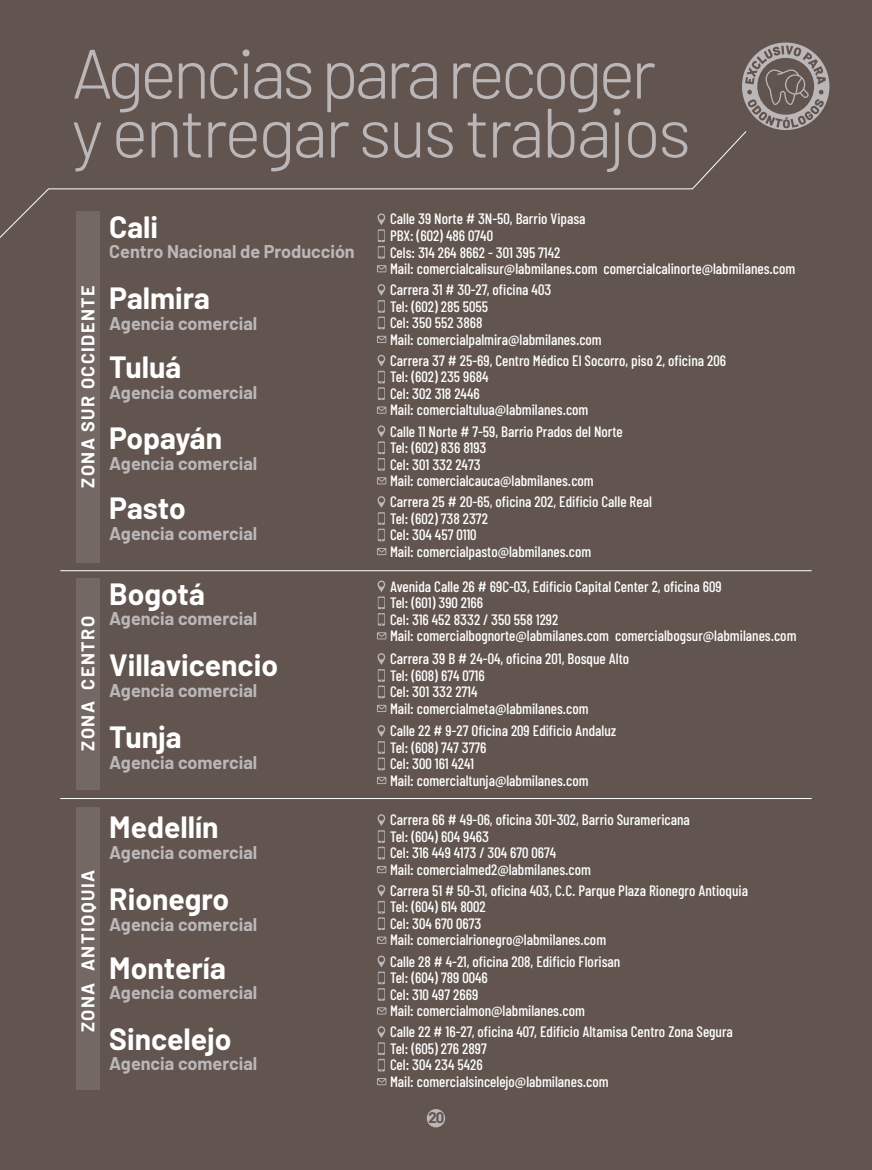
<style>
.page{position:relative;width:872px;height:1170px;background:#fff}
.page>*{position:absolute;margin:0;border:0;box-sizing:border-box;transform-origin:0 0}
.t1{font:300 69.6px/58.9px "Barlow";letter-spacing:-.05em;color:#bbb7b9}
.t2{font:700 30px "Barlow";color:#fff}
.t3{font:700 18px "Barlow";color:#bbb7b9}
.t4{font:700 18px "Barlow";letter-spacing:.08em;color:#fff}
.t5{font:500 15px/16.5px "Barlow Condensed";color:#fff}
.t6{font:700 15px "Barlow";color:#62554f}
</style>
<div class="page">
<div style="left:0;top:0;width:872px;height:1169px;background:#62554f"></div>
<div style="left:427px;top:1108px;width:18px;height:19px;background:#bbb7b9;border-radius:50%"></div>
<svg style="left:742px;top:43px;width:87px;height:87px"></svg>
<div style="left:76px;top:211px;width:24px;height:351px;background:#736863"></div>
<svg style="left:377px;top:265px;width:9px;height:7px"></svg>
<svg style="left:377px;top:336px;width:9px;height:7px"></svg>
<svg style="left:377px;top:284px;width:8px;height:45px"></svg>
<svg style="left:377px;top:406px;width:9px;height:7px"></svg>
<svg style="left:377px;top:355px;width:8px;height:45px"></svg>
<svg style="left:377px;top:477px;width:9px;height:7px"></svg>
<svg style="left:377px;top:425px;width:8px;height:45px"></svg>
<svg style="left:377px;top:548px;width:9px;height:7px"></svg>
<svg style="left:377px;top:496px;width:8px;height:45px"></svg>
<div style="left:76px;top:579px;width:24px;height:210px;background:#736863"></div>
<svg style="left:377px;top:632px;width:9px;height:7px"></svg>
<svg style="left:377px;top:580px;width:8px;height:45px"></svg>
<svg style="left:377px;top:704px;width:9px;height:8px"></svg>
<svg style="left:377px;top:653px;width:8px;height:45px"></svg>
<svg style="left:377px;top:776px;width:9px;height:8px"></svg>
<svg style="left:377px;top:725px;width:8px;height:45px"></svg>
<div style="left:76px;top:806px;width:24px;height:283px;background:#736863"></div>
<svg style="left:377px;top:866px;width:9px;height:7px"></svg>
<svg style="left:377px;top:814px;width:8px;height:45px"></svg>
<svg style="left:377px;top:936px;width:9px;height:7px"></svg>
<svg style="left:377px;top:885px;width:8px;height:44px"></svg>
<svg style="left:377px;top:1007px;width:9px;height:7px"></svg>
<svg style="left:377px;top:955px;width:8px;height:45px"></svg>
<svg style="left:377px;top:1078px;width:9px;height:7px"></svg>
<svg style="left:377px;top:1026px;width:8px;height:45px"></svg>
<svg style="left:0;top:131px;width:747px;height:128px"></svg>
<hr style="left:60px;top:570px;width:751px;height:1px;background:#fff">
<hr style="left:60px;top:798px;width:751px;height:1px;background:#fff">
<h1 class="t1" style="left:72px;top:39px;width:621px">Agencias para recoger y entregar sus trabajos</h1>
<p class="t4" style="left:75px;top:487px;width:204px;rotate:-90deg">ZONA SUR OCCIDENTE</p>
<p class="t4" style="left:75px;top:750px;width:136px;rotate:-90deg">ZONA CENTRO</p>
<p class="t4" style="left:75px;top:1032px;width:163px;rotate:-90deg">ZONA ANTIOQUIA</p>
<h2 class="t2" style="left:109px;top:204px;width:50px">Cali</h2>
<p class="t3" style="left:109px;top:238px;width:247px">Centro Nacional de Producción</p>
<h2 class="t2" style="left:109px;top:276px;width:102px">Palmira</h2>
<p class="t3" style="left:109px;top:310px;width:149px">Agencia comercial</p>
<p class="t5" style="left:390px;top:210px;width:407px">Calle 39 Norte # 3N-50, Barrio Vipasa<br>PBX: (602) 486 0740<br>Cels: 314 264 8662 - 301 395 7142<br>Mail: comercialcalisur@labmilanes.com comercialcalinorte@labmilanes.com</p>
<p class="t5" style="left:390px;top:281px;width:213px">Carrera 31 # 30-27, oficina 403<br>Tel: (602) 285 5055<br>Cel: 350 552 3868<br>Mail: comercialpalmira@labmilanes.com</p>
<h2 class="t2" style="left:109px;top:345px;width:73px">Tuluá</h2>
<p class="t5" style="left:390px;top:352px;width:337px">Carrera 37 # 25-69, Centro Médico El Socorro, piso 2, oficina 206<br>Tel: (602) 235 9684<br>Cel: 302 318 2446<br>Mail: comercialtulua@labmilanes.com</p>
<p class="t3" style="left:109px;top:449px;width:149px">Agencia comercial</p>
<p class="t3" style="left:109px;top:379px;width:149px">Agencia comercial</p>
<h2 class="t2" style="left:109px;top:416px;width:114px">Popayán</h2>
<p class="t5" style="left:390px;top:422px;width:234px">Calle 11 Norte # 7-59, Barrio Prados del Norte<br>Tel: (602) 836 8193<br>Cel: 301 332 2473<br>Mail: comercialcauca@labmilanes.com</p>
<p class="t3" style="left:109px;top:520px;width:149px">Agencia comercial</p>
<h2 class="t2" style="left:109px;top:486px;width:78px">Pasto</h2>
<p class="t5" style="left:390px;top:493px;width:263px">Carrera 25 # 20-65, oficina 202, Edificio Calle Real<br>Tel: (602) 738 2372<br>Cel: 304 457 0110<br>Mail: comercialpasto@labmilanes.com</p>
<h2 class="t2" style="left:109px;top:571px;width:97px">Bogotá</h2>
<p class="t3" style="left:109px;top:605px;width:149px">Agencia comercial</p>
<p class="t5" style="left:390px;top:577px;width:408px">Avenida Calle 26 # 69C-03, Edificio Capital Center 2, oficina 609<br>Tel: (601) 390 2166<br>Cel: 316 452 8332 / 350 558 1292<br>Mail: comercialbognorte@labmilanes.com comercialbogsur@labmilanes.com</p>
<h2 class="t2" style="left:109px;top:643px;width:170px">Villavicencio</h2>
<p class="t5" style="left:390px;top:650px;width:241px">Carrera 39 B # 24-04, oficina 201, Bosque Alto<br>Tel: (608) 674 0716<br>Cel: 301 332 2714<br>Mail: comercialmeta@labmilanes.com</p>
<p class="t3" style="left:109px;top:677px;width:149px">Agencia comercial</p>
<h2 class="t2" style="left:109px;top:715px;width:74px">Tunja</h2>
<p class="t5" style="left:390px;top:722px;width:228px">Calle 22 # 9-27 Oficina 209 Edificio Andaluz<br>Tel: (608) 747 3776<br>Cel: 300 161 4241<br>Mail: comercialtunja@labmilanes.com</p>
<p class="t3" style="left:109px;top:749px;width:149px">Agencia comercial</p>
<h2 class="t2" style="left:109px;top:805px;width:111px">Medellín</h2>
<p class="t3" style="left:109px;top:839px;width:149px">Agencia comercial</p>
<h2 class="t2" style="left:109px;top:876px;width:121px">Rionegro</h2>
<p class="t3" style="left:109px;top:910px;width:149px">Agencia comercial</p>
<p class="t5" style="left:390px;top:811px;width:301px">Carrera 66 # 49-06, oficina 301-302, Barrio Suramericana Tel: (604) 604 9463<br>Cel: 316 449 4173 / 304 670 0674<br>Mail: comercialmed2@labmilanes.com</p>
<p class="t5" style="left:390px;top:881px;width:359px">Carrera 51 # 50-31, oficina 403, C.C. Parque Plaza Rionegro Antioquia Tel: (604) 614 8002<br>Cel: 304 670 0673<br>Mail: comercialrionegro@labmilanes.com</p>
<h2 class="t2" style="left:109px;top:945px;width:118px">Montería</h2>
<p class="t5" style="left:390px;top:952px;width:232px">Calle 28 # 4-21, oficina 208, Edificio Florisan<br>Tel: (604) 789 0046<br>Cel: 310 497 2669<br>Mail: comercialmon@labmilanes.com</p>
<p class="t3" style="left:109px;top:1050px;width:149px">Agencia comercial</p>
<p class="t3" style="left:109px;top:979px;width:149px">Agencia comercial</p>
<h2 class="t2" style="left:109px;top:1016px;width:124px">Sincelejo</h2>
<p class="t5" style="left:390px;top:1023px;width:344px">Calle 22 # 16-27, oficina 407, Edificio Altamisa Centro Zona Segura Tel: (605) 276 2897<br>Cel: 304 234 5426<br>Mail: comercialsincelejo@labmilanes.com</p>
<p class="t6" style="left:428px;top:1106px;width:17px">20</p>
</div>
